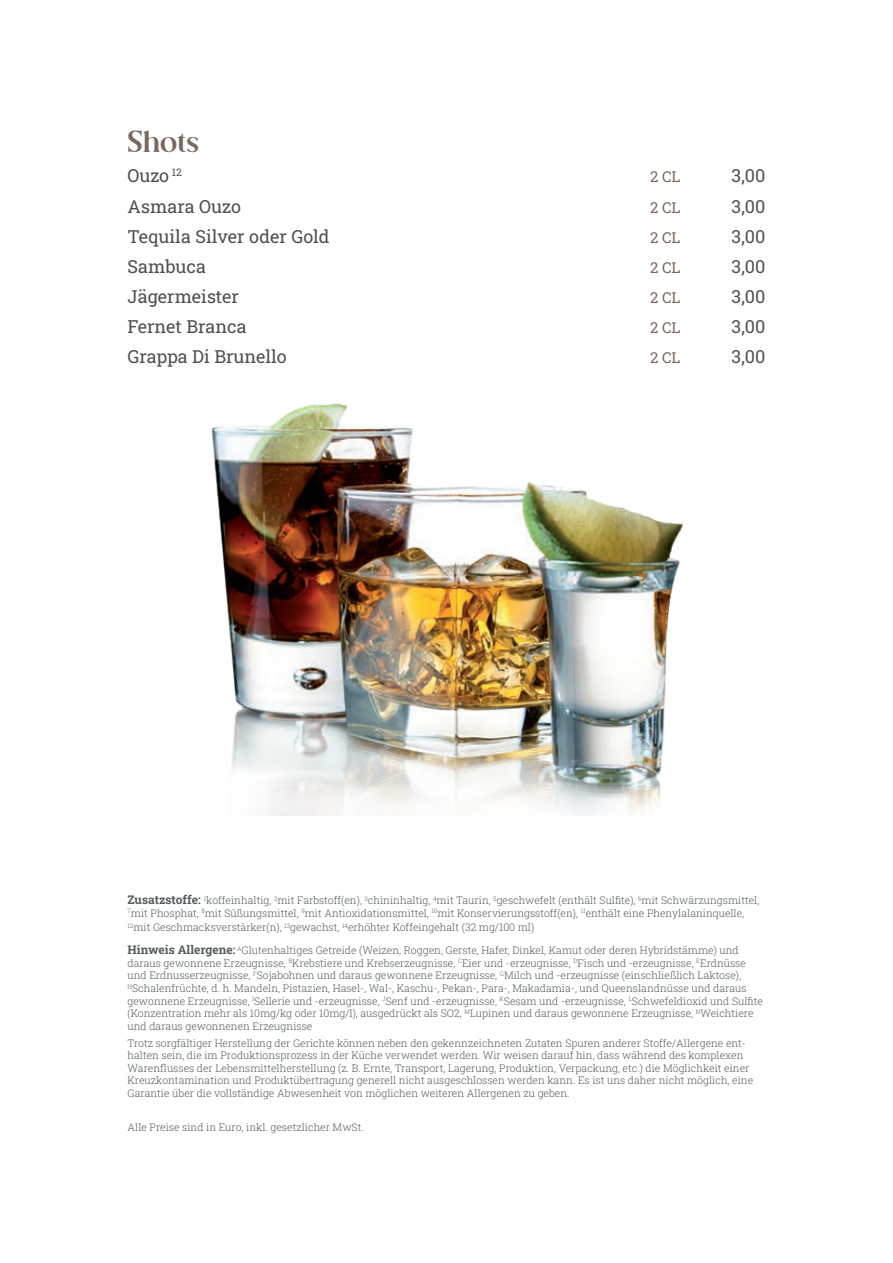
<style>
.page{position:relative;width:893px;height:1263px;background:#fff}
.page>*{position:absolute;margin:0;border:0;box-sizing:border-box;transform-origin:0 0}
.t1{font:33px "Logistra";color:#79675e}
.t2{font:18px "Roboto Slab";color:#4d5052}
.t3{font:15px "Roboto Slab";color:#79675e}
.t4{font:300 10.5px/12.6px "Roboto Slab";color:#545b5f}
.s1{font-weight:700;font-size:12px}
</style>
<div class="page">
<img style="left:211px;top:403px;width:472px;height:413px">
<h1 class="t1" style="left:128px;top:125px;width:73px">Shots</h1>
<h2 class="t2" style="left:128px;top:164px;width:56px">Ouzo <sup>12</sup></h2>
<h3 class="t3" style="left:650px;top:167px;width:32px">2 CL</h3>
<h2 class="t2" style="left:732px;top:164px;width:35px">3,00</h2>
<h2 class="t2" style="left:128px;top:194px;width:115px">Asmara Ouzo</h2>
<h3 class="t3" style="left:650px;top:197px;width:32px">2 CL</h3>
<h2 class="t2" style="left:732px;top:194px;width:35px">3,00</h2>
<h2 class="t2" style="left:128px;top:224px;width:203px">Tequila Silver oder Gold</h2>
<h3 class="t3" style="left:650px;top:227px;width:32px">2 CL</h3>
<h2 class="t2" style="left:732px;top:224px;width:35px">3,00</h2>
<h2 class="t2" style="left:128px;top:254px;width:80px">Sambuca</h2>
<h3 class="t3" style="left:650px;top:257px;width:32px">2 CL</h3>
<h2 class="t2" style="left:732px;top:254px;width:35px">3,00</h2>
<h2 class="t2" style="left:128px;top:284px;width:113px">Jägermeister</h2>
<h3 class="t3" style="left:650px;top:287px;width:32px">2 CL</h3>
<h2 class="t2" style="left:732px;top:284px;width:35px">3,00</h2>
<h2 class="t2" style="left:128px;top:314px;width:121px">Fernet Branca</h2>
<h3 class="t3" style="left:650px;top:317px;width:32px">2 CL</h3>
<h2 class="t2" style="left:732px;top:314px;width:35px">3,00</h2>
<h2 class="t2" style="left:128px;top:344px;width:161px">Grappa Di Brunello</h2>
<h3 class="t3" style="left:650px;top:347px;width:32px">2 CL</h3>
<h2 class="t2" style="left:732px;top:344px;width:35px">3,00</h2>
<p class="t4" style="left:128px;top:894px;width:633px"><span class="s1">Zusatzstoffe:</span> <sup>1</sup>koffeinhaltig, <sup>2</sup>mit Farbstoff(en), <sup>3</sup>chininhaltig, <sup>4</sup>mit Taurin, <sup>5</sup>geschwefelt (enthält Sulfite), <sup>6</sup>mit Schwärzungsmittel,<br><sup>7</sup>mit Phosphat, <sup>8</sup>mit Süßungsmittel, <sup>9</sup>mit Antioxidationsmittel, <sup>10</sup>mit Konservierungsstoff(en), <sup>11</sup>enthält eine Phenylalaninquelle,</p>
<p class="t4" style="left:128px;top:916px;width:613px;line-height:23px"><sup>12</sup>mit Geschmacksverstärker(n), <sup>13</sup>gewachst, <sup>14</sup>erhöhter Koffeingehalt (32 mg/100 ml)<br><span class="s1">Hinweis Allergene:</span> <sup>A</sup>Glutenhaltiges Getreide (Weizen, Roggen, Gerste, Hafer, Dinkel, Kamut oder deren Hybridstämme) und</p>
<p class="t4" style="left:128px;top:956px;width:637px">daraus gewonnene Erzeugnisse, <sup>B</sup>Krebstiere und Krebserzeugnisse, <sup>C</sup>Eier und -erzeugnisse, <sup>D</sup>Fisch und -erzeugnisse, <sup>E</sup>Erdnüsse und Erdnusserzeugnisse, <sup>F</sup>Sojabohnen und daraus gewonnene Erzeugnisse, <sup>G</sup>Milch und -erzeugnisse (einschließlich Laktose), <sup>H</sup>Schalenfrüchte, d. h. Mandeln, Pistazien, Hasel-, Wal-, Kaschu-, Pekan-, Para-, Makadamia-, und Queenslandnüsse und daraus gewonnene Erzeugnisse, <sup>I</sup>Sellerie und -erzeugnisse, <sup>J</sup>Senf und -erzeugnisse, <sup>K</sup>Sesam und -erzeugnisse, <sup>L</sup>Schwefeldioxid und Sulfite (Konzentration mehr als 10mg/kg oder 10mg/l), ausgedrückt als SO2, <sup>M</sup>Lupinen und daraus gewonnene Erzeugnisse, <sup>N</sup>Weichtiere und daraus gewonnenen Erzeugnisse</p>
<p class="t4" style="left:128px;top:1036px;width:627px">Trotz sorgfältiger Herstellung der Gerichte können neben den gekennzeichneten Zutaten Spuren anderer Stoffe/Allergene ent&shy;halten sein, die im Produktionsprozess in der Küche verwendet werden. Wir weisen darauf hin, dass während des komplexen Warenflusses der Lebensmittelherstellung (z. B. Ernte, Transport, Lagerung, Produktion, Verpackung, etc.) die Möglichkeit einer Kreuzkontamination und Produktübertragung generell nicht ausgeschlossen werden kann. Es ist uns daher nicht möglich, eine Garantie über die vollständige Abwesenheit von möglichen weiteren Allergenen zu geben.</p>
<p class="t4" style="left:128px;top:1120px;width:238px">Alle Preise sind in Euro, inkl. gesetzlicher MwSt.</p>
</div>
